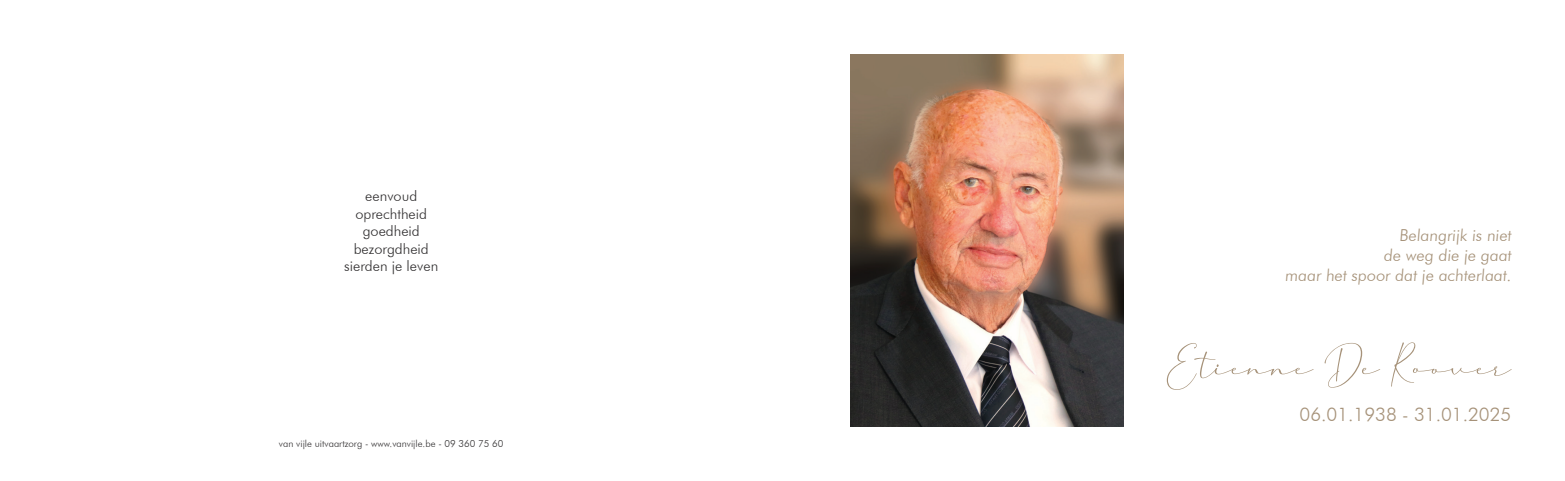
<style>
.page{position:relative;width:1565px;height:481px;background:#fff}
.page>*{position:absolute;margin:0;border:0;box-sizing:border-box;transform-origin:0 0}
.t1{font:58.5px "Cherolina";color:#a69279}
.t2{font:300 18.75px "Futura BT";color:#a69279}
.t3{font:300 16.5px/19.8px "Futura BT";color:#a69279;text-align:right}
.t4{font:300 14.55px/17.4px "Futura BT";color:#312f30;text-align:center}
.t5{font:300 9.75px "Futura BT";color:#312f30}
</style>
<div class="page">
<img style="left:850px;top:54px;width:273px;height:372px">
<p class="t4" style="left:344px;top:187px;width:95px">eenvoud oprechtheid goedheid bezorgdheid sierden je leven</p>
<p class="t5" style="left:279px;top:437px;width:226px">van vijle uitvaartzorg - www.vanvijle.be - 09 360 75 60</p>
<p class="t3" style="left:1285px;top:225px;width:230px">Belangrijk is niet<br>de weg die je gaat<br>maar het spoor dat je achterlaat.</p>
<h1 class="t1" style="left:1167px;top:336px;width:346px">Etienne De Roover</h1>
<p class="t2" style="left:1299px;top:402px;width:213px">06.01.1938 - 31.01.2025</p>
</div>
